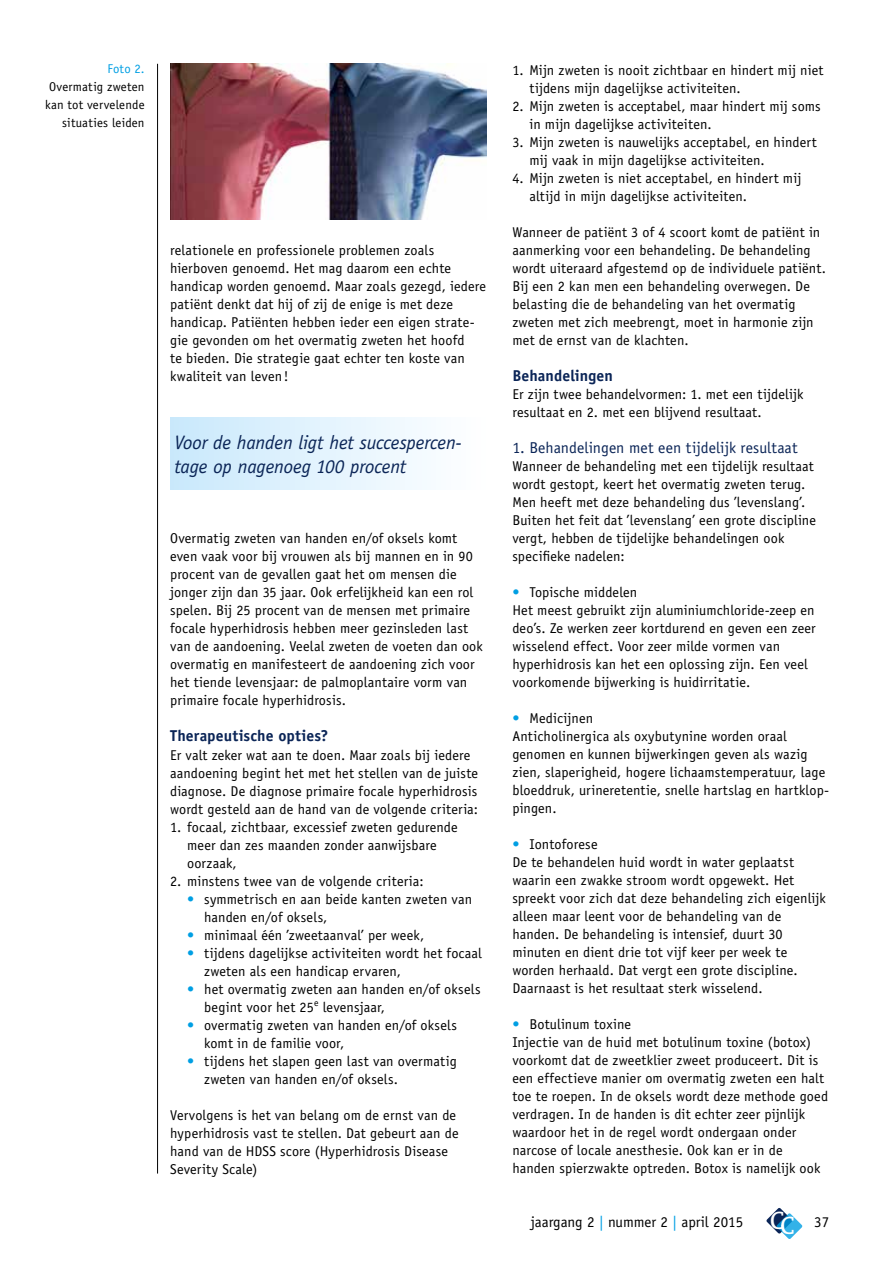
<style>
.page{position:relative;width:893px;height:1263px;background:#fff}
.page>*{position:absolute;margin:0;border:0;box-sizing:border-box;transform-origin:0 0}
.t1{font:24px "Sheriff";color:#fff}
.t2{font:italic 19.5px/24px "Officina Sans Std";letter-spacing:-.005em;color:#0b2557}
.t3{font:15.75px "Officina Sans Std";letter-spacing:.005em;color:#0b2557}
.t4{font:700 15.75px "Officina Sans Std";letter-spacing:.005em;color:#0b2557}
.t5{font:15px "Officina Sans Std";color:#000}
.t6{font:14.25px/18px "Officina Sans Std";letter-spacing:.01em;color:#000}
.t7{font:12.75px/18px "Officina Sans Std";letter-spacing:.015em;color:#000;text-align:right}
.t8{font:12.75px "Officina Sans Std";color:#009fe3}
.s1{color:#009fe3}
</style>
<div class="page">
<hr style="left:157px;top:64px;width:1px;height:1109px;background:#000">
<svg style="left:766px;top:1208px;width:37px;height:31px"></svg>
<img style="left:170px;top:64px;width:317px;height:155px">
<div style="left:170px;top:417px;width:317px;height:72px;background:linear-gradient(to right,#c9e9fc,#fff)"></div>
<p class="t8" style="left:107px;top:61px;width:39px">Foto 2.</p>
<p class="t7" style="left:45px;top:78px;width:101px">Overmatig zweten kan tot vervelende situaties leiden</p>
<p class="t6" style="left:170px;top:242px;width:318px">relationele en professionele problemen zoals hierboven genoemd. Het mag daarom een echte handicap worden genoemd. Maar zoals gezegd, iedere patiënt denkt dat hij of zij de enige is met deze handicap. Patiënten hebben ieder een eigen strate&shy;gie gevonden om het overmatig zweten het hoofd<br>te bieden. Die strategie gaat echter ten koste van kwaliteit van leven!</p>
<h2 class="t2" style="left:174px;top:430px;width:289px">Voor de handen ligt het succespercen&shy;tage op nagenoeg 100 procent</h2>
<p class="t6" style="left:170px;top:530px;width:314px">Overmatig zweten van handen en/of oksels komt even vaak voor bij vrouwen als bij mannen en in 90 procent van de gevallen gaat het om mensen die jonger zijn dan 35 jaar. Ook erfelijkheid kan een rol spelen. Bij 25 procent van de mensen met primaire focale hyperhidrosis hebben meer gezinsleden last van de aandoening. Veelal zweten de voeten dan ook overmatig en manifesteert de aandoening zich voor het tiende levensjaar: de palmoplantaire vorm van primaire focale hyperhidrosis.</p>
<p class="t4" style="left:170px;top:726px;width:160px">Therapeutische opties?</p>
<p class="t6" style="left:170px;top:746px;width:310px">Er valt zeker wat aan te doen. Maar zoals bij iedere aandoening begint het met het stellen van de juiste diagnose. De diagnose primaire focale hyperhidrosis wordt gesteld aan de hand van de volgende criteria:</p>
<p class="t6" style="left:187px;top:818px;width:272px;text-indent:-17px">1. focaal, zichtbaar, excessief zweten gedurende meer dan zes maanden zonder aanwijsbare oorzaak,</p>
<p class="t6" style="left:170px;top:872px;width:255px">2. minstens twee van de volgende criteria:</p>
<p class="t6" style="left:204px;top:890px;width:270px;text-indent:-17px"><span class="s1">•</span> symmetrisch en aan beide kanten zweten van handen en/of oksels,</p>
<p class="t6" style="left:187px;top:926px;width:239px"><span class="s1">•</span> minimaal één ’zweetaanval’ per week,</p>
<p class="t6" style="left:204px;top:944px;width:279px;text-indent:-17px"><span class="s1">•</span> tijdens dagelijkse activiteiten wordt het focaal zweten als een handicap ervaren,</p>
<p class="t6" style="left:204px;top:980px;width:278px;text-indent:-17px"><span class="s1">•</span> het overmatig zweten aan handen en/of oksels begint voor het 25<sup>e</sup> levensjaar,</p>
<p class="t6" style="left:204px;top:1016px;width:254px;text-indent:-17px"><span class="s1">•</span> overmatig zweten van handen en/of oksels komt in de familie voor,</p>
<p class="t6" style="left:204px;top:1052px;width:254px;text-indent:-17px"><span class="s1">•</span> tijdens het slapen geen last van overmatig zweten van handen en/of oksels.</p>
<p class="t6" style="left:170px;top:1106px;width:290px">Vervolgens is het van belang om de ernst van de hyperhidrosis vast te stellen. Dat gebeurt aan de hand van de HDSS score (Hyperhidrosis Disease Severity Scale)</p>
<p class="t6" style="left:529px;top:62px;width:296px;text-indent:-17px">1. Mijn zweten is nooit zichtbaar en hindert mij niet tijdens mijn dagelijkse activiteiten.</p>
<p class="t6" style="left:529px;top:98px;width:293px;text-indent:-17px">2. Mijn zweten is acceptabel, maar hindert mij soms in mijn dagelijkse activiteiten.</p>
<p class="t6" style="left:529px;top:134px;width:289px;text-indent:-17px">3. Mijn zweten is nauwelijks acceptabel, en hindert mij vaak in mijn dagelijkse activiteiten.</p>
<p class="t6" style="left:529px;top:170px;width:273px;text-indent:-17px">4. Mijn zweten is niet acceptabel, en hindert mij altijd in mijn dagelijkse activiteiten.</p>
<p class="t6" style="left:512px;top:224px;width:315px">Wanneer de patiënt 3 of 4 scoort komt de patiënt in aanmerking voor een behandeling. De behandeling wordt uiteraard afgestemd op de individuele patiënt.<br>Bij een 2 kan men een behandeling overwegen. De belasting die de behandeling van het overmatig zweten met zich meebrengt, moet in harmonie zijn met de ernst van de klachten.</p>
<p class="t4" style="left:512px;top:366px;width:102px">Behandelingen</p>
<p class="t6" style="left:512px;top:386px;width:292px">Er zijn twee behandelvormen: 1. met een tijdelijk resultaat en 2. met een blijvend resultaat.</p>
<p class="t3" style="left:512px;top:439px;width:287px">1. Behandelingen met een tijdelijk resultaat</p>
<p class="t6" style="left:512px;top:458px;width:305px">Wanneer de behandeling met een tijdelijk resultaat wordt gestopt, keert het overmatig zweten terug.<br>Men heeft met deze behandeling dus ’levenslang’.<br>Buiten het feit dat ’levenslang’ een grote discipline vergt, hebben de tijdelijke behandelingen ook specifieke nadelen:</p>
<p class="t6" style="left:512px;top:584px;width:305px"><span class="s1">•</span> Topische middelen<br>Het meest gebruikt zijn aluminiumchloride-zeep en deo’s. Ze werken zeer kortdurend en geven een zeer wisselend effect. Voor zeer milde vormen van hyperhidrosis kan het een oplossing zijn. Een veel voorkomende bijwerking is huidirritatie.</p>
<p class="t6" style="left:512px;top:710px;width:318px"><span class="s1">•</span> Medicijnen<br>Anticholinergica als oxybutynine worden oraal genomen en kunnen bijwerkingen geven als wazig zien, slaperigheid, hogere lichaamstemperatuur, lage bloeddruk, urineretentie, snelle hartslag en hartklop&shy;pingen.</p>
<p class="t6" style="left:512px;top:836px;width:315px"><span class="s1">•</span> Iontoforese<br>De te behandelen huid wordt in water geplaatst waarin een zwakke stroom wordt opgewekt. Het spreekt voor zich dat deze behandeling zich eigenlijk alleen maar leent voor de behandeling van de handen. De behandeling is intensief, duurt 30 minuten en dient drie tot vijf keer per week te worden herhaald. Dat vergt een grote discipline.<br>Daarnaast is het resultaat sterk wisselend.</p>
<p class="t6" style="left:512px;top:1016px;width:317px"><span class="s1">•</span> Botulinum toxine<br>Injectie van de huid met botulinum toxine (botox) voorkomt dat de zweetklier zweet produceert. Dit is een effectieve manier om overmatig zweten een halt toe te roepen. In de oksels wordt deze methode goed verdragen. In de handen is dit echter zeer pijnlijk waardoor het in de regel wordt ondergaan onder narcose of locale anesthesie. Ook kan er in de handen spierzwakte optreden. Botox is namelijk ook</p>
<h1 class="t1" style="left:770px;top:1209px;width:26px">CC</h1>
<p class="t5" style="left:531px;top:1213px;width:214px">jaargang 2 <span class="s1">|</span> nummer 2 <span class="s1">|</span> april 2015</p>
<p class="t5" style="left:814px;top:1213px;width:16px">37</p>
</div>
